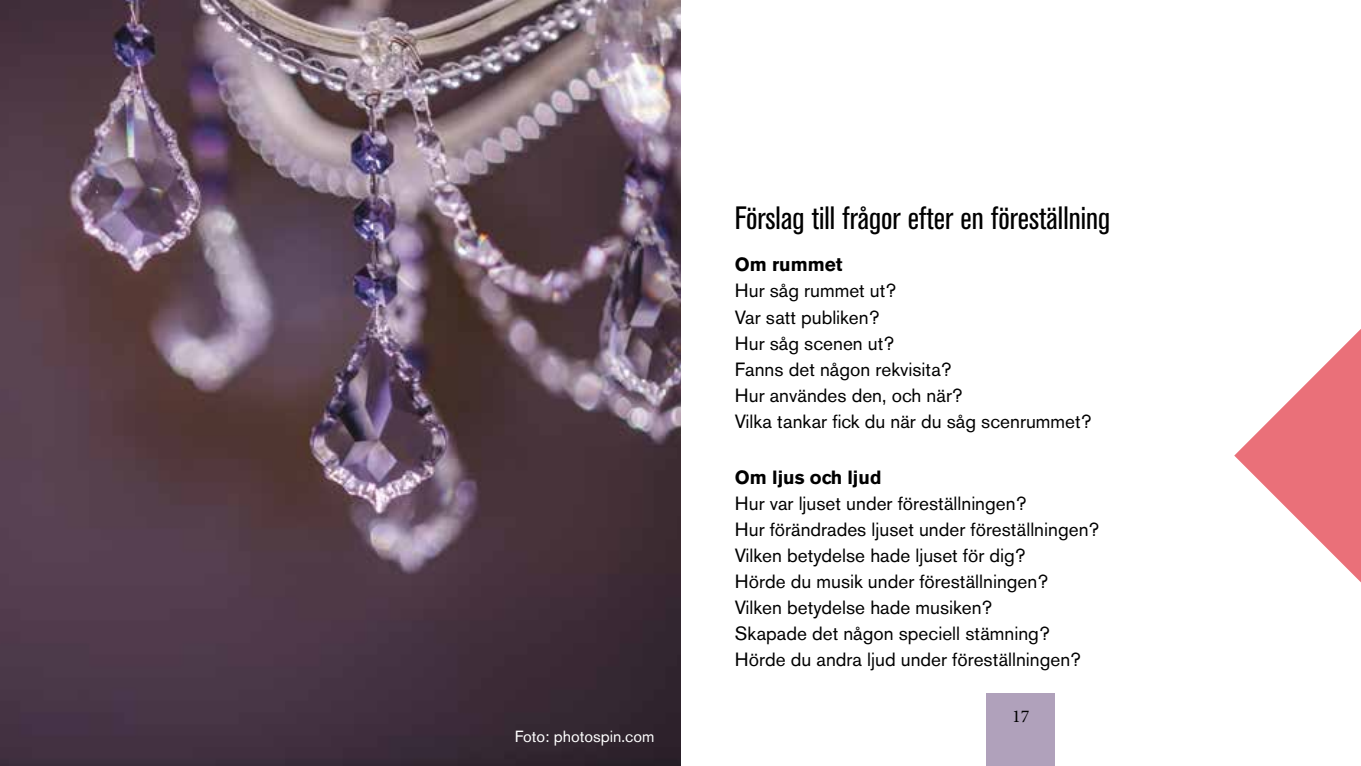
<style>
.page{position:relative;width:1361px;height:766px;background:#fff}
.page>*{position:absolute;margin:0;border:0;box-sizing:border-box;transform-origin:0 0}
.t1{font:condensed 32px "Akzidenz Grotesk BE";color:#000}
.t2{font:19px/26px "Akzidenz Grotesk BE";color:#000}
.t3{font:700 19px "Akzidenz Grotesk BE";color:#000}
.t4{font:18px "Minion Pro";color:#000}
.t5{font:16px "Akzidenz Grotesk BE";color:#fff}
</style>
<div class="page">
<div style="left:986px;top:693px;width:69px;height:72px;background:#b0a1bb"></div>
<img style="left:0;top:0;width:680px;height:765px">
<svg style="left:1234px;top:329px;width:127px;height:253px"></svg>
<p class="t5" style="left:515px;top:726px;width:141px">Foto: photospin.com</p>
<h1 class="t1" style="left:735px;top:200px;width:376px">Förslag till frågor efter en föreställning</h1>
<p class="t3" style="left:735px;top:254px;width:109px">Om rummet</p>
<p class="t2" style="left:735px;top:278px;width:358px">Hur såg rummet ut?<br>Var satt publiken?<br>Hur såg scenen ut?<br>Fanns det någon rekvisita?<br>Hur användes den, och när?<br>Vilka tankar fick du när du såg scenrummet?</p>
<p class="t3" style="left:735px;top:466px;width:148px">Om ljus och ljud</p>
<p class="t2" style="left:735px;top:490px;width:366px">Hur var ljuset under föreställningen?<br>Hur förändrades ljuset under föreställningen?<br>Vilken betydelse hade ljuset för dig?<br>Hörde du musik under föreställningen?<br>Vilken betydelse hade musiken?<br>Skapade det någon speciell stämning?<br>Hörde du andra ljud under föreställningen?</p>
<p class="t4" style="left:1012px;top:704px;width:19px">17</p>
</div>
